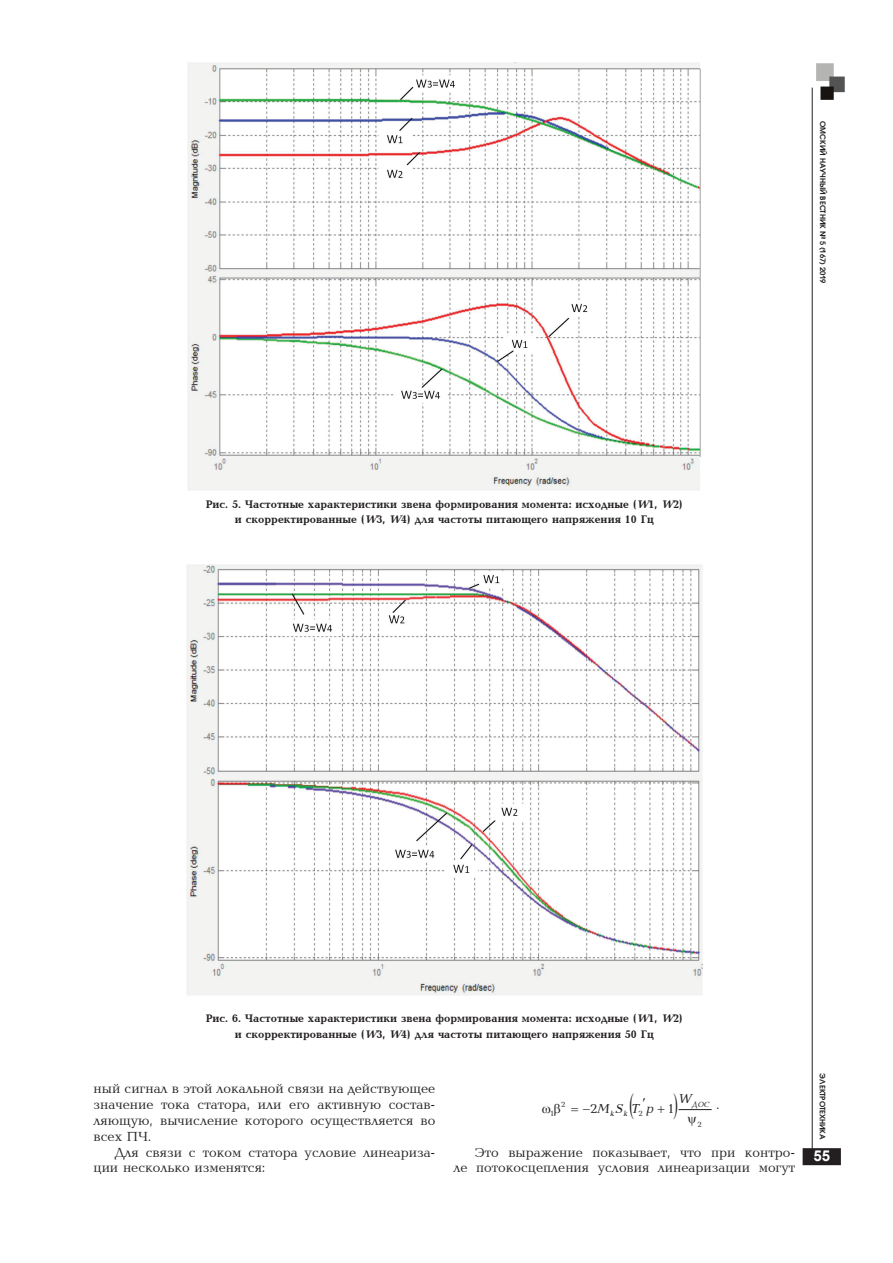
<style>
.page{position:relative;width:893px;height:1263px;background:#fff}
.page>*{position:absolute;margin:0;border:0;box-sizing:border-box;transform-origin:0 0}
.t1{font:700 15px "Arial";color:#fff}
.t2{font:13.5px/15.9px "Baltica CTT";color:#231f20;text-align:justify}
.t3{font:italic 13.35px "Baltica CTT";color:#231f20}
.t4{font:13.35px "Baltica CTT";color:#231f20}
.t5{font:italic 13.2px "Baltica CTT";color:#231f20}
.t6{font:13.2px "Baltica CTT";color:#231f20}
.t7{font:italic 12.75px "Baltica CTT";color:#231f20}
.t8{font:12.75px "Baltica CTT";color:#231f20}
.t9{font:700 11.25px/15.9px "Baltica C";color:#231f20;text-align:center}
.t10{font:italic 7.8px "Baltica CTT";color:#231f20}
.t11{font:7.8px "Baltica CTT";color:#231f20}
.t12{font:italic 7.65px "Baltica CTT";color:#231f20}
.t13{font:7.65px "Baltica CTT";color:#231f20}
.t14{font:600 7.5px "Avant Garde Gothic C";color:#231f20}
.s1{font-style:italic}
.s2{font-style:normal}
</style>
<div class="page">
<div style="left:803px;top:1149px;width:37px;height:15px;background:#231f20"></div>
<div style="left:803px;top:1148px;width:38px;height:17px;border:2px solid #231f20"></div>
<hr style="left:812px;top:88px;width:1px;height:1071px;background:#231f20">
<img style="left:816px;top:63px;width:29px;height:37px">
<img style="left:188px;top:62px;width:513px;height:428px">
<img style="left:186px;top:564px;width:516px;height:432px">
<hr style="left:679px;top:1109px;width:33px;height:1px;background:#231f20">
<p class="t9" style="left:206px;top:496px;width:479px">Рис. 5. Частотные характеристики звена формирования момента: исходные (<span class="s1">W</span>1, <span class="s1">W</span>2) и скорректированные (<span class="s1">W</span>3, <span class="s1">W</span>4) для частоты питающего напряжения 10 Гц</p>
<p class="t14" style="left:827px;top:121px;width:164px;rotate:90deg">ОМСКИЙ НАУЧНЫЙ ВЕСТНИК № 5 (167) 2019</p>
<p class="t9" style="left:206px;top:1011px;width:479px">Рис. 6. Частотные характеристики звена формирования момента: исходные (<span class="s1">W</span>1, <span class="s1">W</span>2) и скорректированные (<span class="s1">W</span>3, <span class="s1">W</span>4) для частоты питающего напряжения 50 Гц</p>
<p class="t5" style="left:575px;top:1028px;width:64px"><span class="s2">2</span>MS Tp</p>
<p class="t6" style="left:650px;top:1028px;width:9px">1</p>
<p class="t5" style="left:541px;top:1036px;width:15px">W</p>
<p class="t12" style="left:595px;top:1036px;width:19px">k k</p>
<p class="t13" style="left:622px;top:1036px;width:6px">2</p>
<p class="t2" style="left:94px;top:1081px;width:343px">ный сигнал в этой локальной связи на действующее значение тока статора, или его активную состав&shy;ляющую, вычисление которого осуществляется во всех ПЧ.</p>
<p class="t2" style="left:94px;top:1145px;width:343px;text-indent:21px">Для связи с током статора условие линеариза&shy;ции несколько изменятся:</p>
<p class="t3" style="left:678px;top:1092px;width:15px">W</p>
<p class="t11" style="left:550px;top:1110px;width:6px">1</p>
<p class="t3" style="left:590px;top:1102px;width:65px"><span class="s2">2</span>MS Tp</p>
<p class="t4" style="left:667px;top:1102px;width:9px">1</p>
<p class="t10" style="left:692px;top:1100px;width:19px">ДОС</p>
<p class="t11" style="left:561px;top:1100px;width:6px">2</p>
<p class="t2" style="left:716px;top:1097px;width:5px">.</p>
<p class="t2" style="left:453px;top:1145px;width:343px;text-align:right">Это выражение показывает, что при контро-<br>ле потокосцепления условия линеаризации могут</p>
<p class="t11" style="left:638px;top:1110px;width:6px">2</p>
<p class="t10" style="left:610px;top:1110px;width:19px">k k</p>
<p class="t11" style="left:697px;top:1120px;width:6px">2</p>
<p class="t7" style="left:574px;top:1149px;width:52px"><span class="s2">2</span>M T<sub>2</sub> p</p>
<p class="t8" style="left:638px;top:1149px;width:8px">1</p>
<p class="t7" style="left:656px;top:1149px;width:18px">W<sub>1</sub></p>
<p class="t8" style="left:690px;top:1157px;width:8px">0</p>
<p class="t7" style="left:543px;top:1167px;width:8px">S</p>
<p class="t14" style="left:827px;top:1073px;width:68px;rotate:90deg">ЭЛЕКТРОТЕХНИКА</p>
<p class="t1" style="left:813px;top:1145px;width:18px">55</p>
</div>
